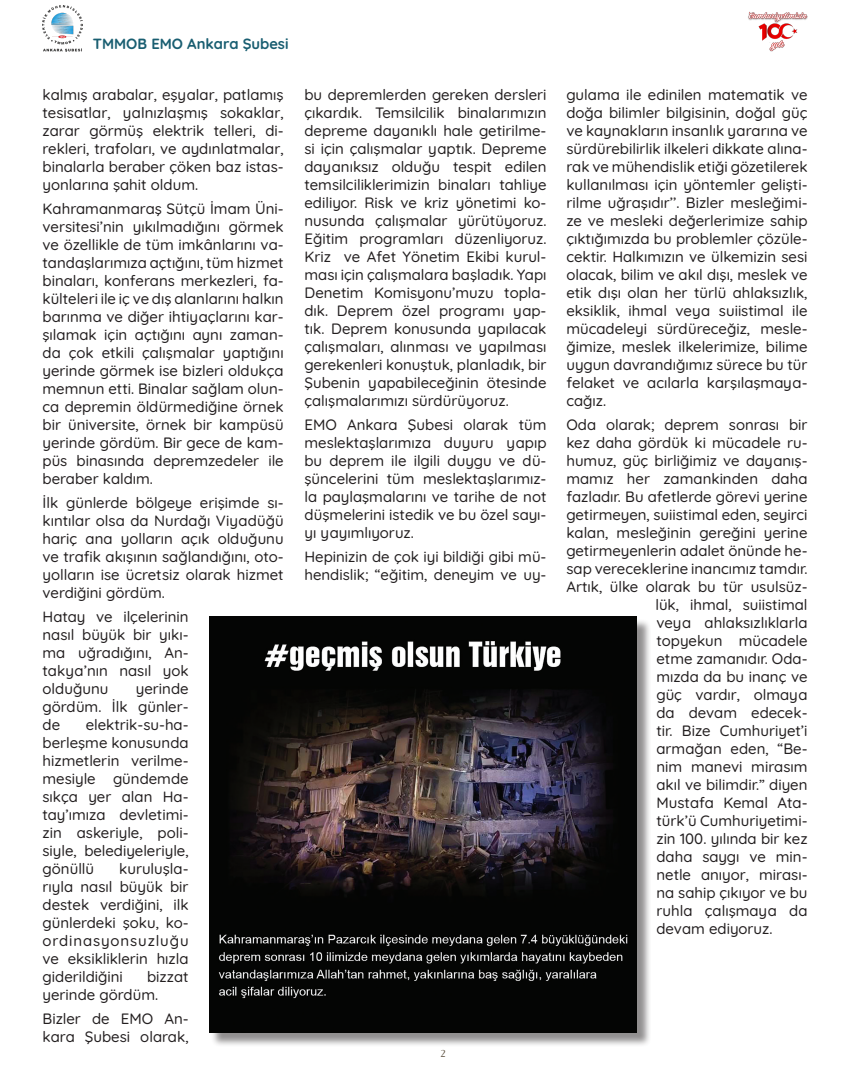
<style>
.page{position:relative;width:851px;height:1078px;background:#fff}
.page>*{position:absolute;margin:0;border:0;box-sizing:border-box;transform-origin:0 0}
.t1{font:500 15px/18px "Quicksand";color:#231f20;text-align:justify}
.t2{font:700 14.8px "Quicksand";color:#195e71}
.t3{font:12px "CAT Linz";color:#594c3b}
</style>
<div class="page">
<img style="left:748px;top:11px;width:59px;height:41px">
<img style="left:43px;top:5px;width:40px;height:47px">
<div style="left:211px;top:618px;width:440px;height:429px;background:#231f20;opacity:.5"></div>
<img style="left:209px;top:616px;width:427px;height:416px">
<p class="t2" style="left:93px;top:32px;width:197px">TMMOB EMO Ankara Şubesi</p>
<p class="t1" style="left:43px;top:84px;width:243px">kalmış arabalar, eşyalar, patlamış tesisatlar, yalnızlaşmış sokaklar, zarar görmüş elektrik telleri, di&shy;rekleri, trafoları, ve aydınlatmalar, binalarla beraber çöken baz istas&shy;yonlarına şahit oldum.</p>
<p class="t1" style="left:43px;top:198px;width:243px">Kahramanmaraş Sütçü İmam Üni&shy;versitesi’nin yıkılmadığını görmek ve özellikle de tüm imkânlarını va&shy;tandaşlarımıza açtığını, tüm hizmet binaları, konferans merkezleri, fa&shy;külteleri ile iç ve dış alanlarını halkın barınma ve diğer ihtiyaçlarını kar&shy;şılamak için açtığını aynı zaman&shy;da çok etkili çalışmalar yaptığını yerinde görmek ise bizleri oldukça memnun etti. Binalar sağlam olun&shy;ca depremin öldürmediğine örnek bir üniversite, örnek bir kampüsü yerinde gördüm. Bir gece de kam&shy;püs binasında depremzedeler ile beraber kaldım.</p>
<p class="t1" style="left:43px;top:491px;width:243px">İlk günlerde bölgeye erişimde sı&shy;kıntılar olsa da Nurdağı Viyadüğü hariç ana yolların açık olduğunu ve trafik akışının sağlandığını, oto&shy;yolların ise ücretsiz olarak hizmet verdiğini gördüm.</p>
<p class="t1" style="left:43px;top:605px;width:148px">Hatay ve ilçelerinin nasıl büyük bir yıkı&shy;ma uğradığını, An&shy;takya’nın nasıl yok olduğunu</p>
<p class="t1" style="left:43px;top:677px;width:148px;text-indent:93px">yerinde gördüm. İlk günler&shy;de</p>
<p class="t1" style="left:43px;top:713px;width:148px;text-indent:43px">elektrik-su-ha&shy;berleşme konusunda hizmetlerin verilme&shy;mesiyle gündemde sıkça yer alan Ha&shy;tay’ımıza devletimi&shy;zin askeriyle, poli&shy;siyle, belediyeleriyle, gönüllü</p>
<p class="t1" style="left:43px;top:857px;width:148px;text-indent:77px">kuruluşla&shy;rıyla nasıl büyük bir destek verdiğini, ilk günlerdeki şoku, ko&shy;ordinasyonsuzluğu ve eksikliklerin hızla giderildiğini</p>
<p class="t1" style="left:43px;top:965px;width:148px;text-indent:105px">bizzat yerinde gördüm.</p>
<p class="t1" style="left:43px;top:1007px;width:148px">Bizler de EMO An&shy;kara Şubesi olarak,</p>
<p class="t1" style="left:304px;top:84px;width:243px">bu depremlerden gereken dersleri çıkardık. Temsilcilik binalarımızın depreme dayanıklı hale getirilme&shy;si için çalışmalar yaptık. Depreme dayanıksız olduğu tespit edilen temsilciliklerimizin binaları tahliye ediliyor. Risk ve kriz yönetimi ko&shy;nusunda çalışmalar yürütüyoruz.<br>Eğitim programları düzenliyoruz.<br>Kriz ve Afet Yönetim Ekibi kurul&shy;ması için çalışmalara başladık. Yapı Denetim Komisyonu’muzu topla&shy;dık. Deprem özel programı yap&shy;tık. Deprem konusunda yapılacak çalışmaları, alınması ve yapılması gerekenleri konuştuk, planladık, bir Şubenin yapabileceğinin ötesinde çalışmalarımızı sürdürüyoruz.</p>
<p class="t1" style="left:304px;top:414px;width:243px">EMO Ankara Şubesi olarak tüm meslektaşlarımıza duyuru yapıp bu deprem ile ilgili duygu ve dü&shy;şüncelerini tüm meslektaşlarımız&shy;la paylaşmalarını ve tarihe de not düşmelerini istedik ve bu özel sayı&shy;yı yayımlıyoruz.</p>
<p class="t1" style="left:304px;top:545px;width:243px">Hepinizin de çok iyi bildiği gibi mü&shy;hendislik; “eğitim, deneyim ve uy-</p>
<p class="t3" style="left:440px;top:1046px;width:7px">2</p>
<p class="t1" style="left:566px;top:84px;width:243px">gulama ile edinilen matematik ve doğa bilimler bilgisinin, doğal güç ve kaynakların insanlık yararına ve sürdürebilirlik ilkeleri dikkate alına&shy;rak ve mühendislik etiği gözetilerek kullanılması için yöntemler gelişti&shy;rilme uğraşıdır’’. Bizler mesleğimi&shy;ze ve mesleki değerlerimize sahip çıktığımızda bu problemler çözüle&shy;cektir. Halkımızın ve ülkemizin sesi olacak, bilim ve akıl dışı, meslek ve etik dışı olan her türlü ahlaksızlık, eksiklik, ihmal veya suiistimal ile mücadeleyi sürdüreceğiz, mesle&shy;ğimize, meslek ilkelerimize, bilime uygun davrandığımız sürece bu tür felaket ve acılarla karşılaşmaya&shy;cağız.</p>
<p class="t1" style="left:566px;top:414px;width:243px">Oda olarak; deprem sonrası bir</p>
<p class="t1" style="left:566px;top:432px;width:242px">kez daha gördük ki mücadele ru-</p>
<p class="t1" style="left:566px;top:450px;width:242px">humuz, güç birliğimiz ve dayanış-</p>
<p class="t1" style="left:566px;top:468px;width:243px">mamız her zamankinden daha</p>
<p class="t1" style="left:566px;top:486px;width:243px">fazladır. Bu afetlerde görevi yerine</p>
<p class="t1" style="left:566px;top:504px;width:243px">getirmeyen, suiistimal eden, seyirci</p>
<p class="t1" style="left:566px;top:522px;width:243px">kalan, mesleğinin gereğini yerine</p>
<p class="t1" style="left:566px;top:540px;width:242px">getirmeyenlerin adalet önünde he-</p>
<p class="t1" style="left:566px;top:558px;width:243px">sap vereceklerine inancımız tamdır.</p>
<p class="t1" style="left:566px;top:576px;width:242px">Artık, ülke olarak bu tür usulsüz-</p>
<p class="t1" style="left:655px;top:594px;width:154px">lük, ihmal, suiistimal</p>
<p class="t1" style="left:656px;top:612px;width:153px">veya ahlaksızlıklarla</p>
<p class="t1" style="left:656px;top:630px;width:153px">topyekun mücadele</p>
<p class="t1" style="left:656px;top:648px;width:152px">etme zamanıdır. Oda-</p>
<p class="t1" style="left:656px;top:666px;width:153px">mızda da bu inanç ve</p>
<p class="t1" style="left:656px;top:684px;width:153px">güç vardır, olmaya</p>
<p class="t1" style="left:656px;top:702px;width:152px">da devam edecek-</p>
<p class="t1" style="left:656px;top:720px;width:153px">tir. Bize Cumhuriyet’i</p>
<p class="t1" style="left:656px;top:738px;width:152px">armağan eden, “Be-</p>
<p class="t1" style="left:656px;top:756px;width:153px">nim manevi mirasım</p>
<p class="t1" style="left:656px;top:774px;width:153px">akıl ve bilimdir.” diyen</p>
<p class="t1" style="left:656px;top:792px;width:152px">Mustafa Kemal Ata-</p>
<p class="t1" style="left:656px;top:810px;width:152px">türk’ü Cumhuriyetimi-</p>
<p class="t1" style="left:656px;top:828px;width:153px">zin 100. yılında bir kez</p>
<p class="t1" style="left:656px;top:846px;width:152px">daha saygı ve min-</p>
<p class="t1" style="left:656px;top:864px;width:152px">netle anıyor, mirası-</p>
<p class="t1" style="left:656px;top:882px;width:153px">na sahip çıkıyor ve bu</p>
<p class="t1" style="left:656px;top:900px;width:153px">ruhla çalışmaya da</p>
<p class="t1" style="left:656px;top:918px;width:117px">devam ediyoruz.</p>
</div>
